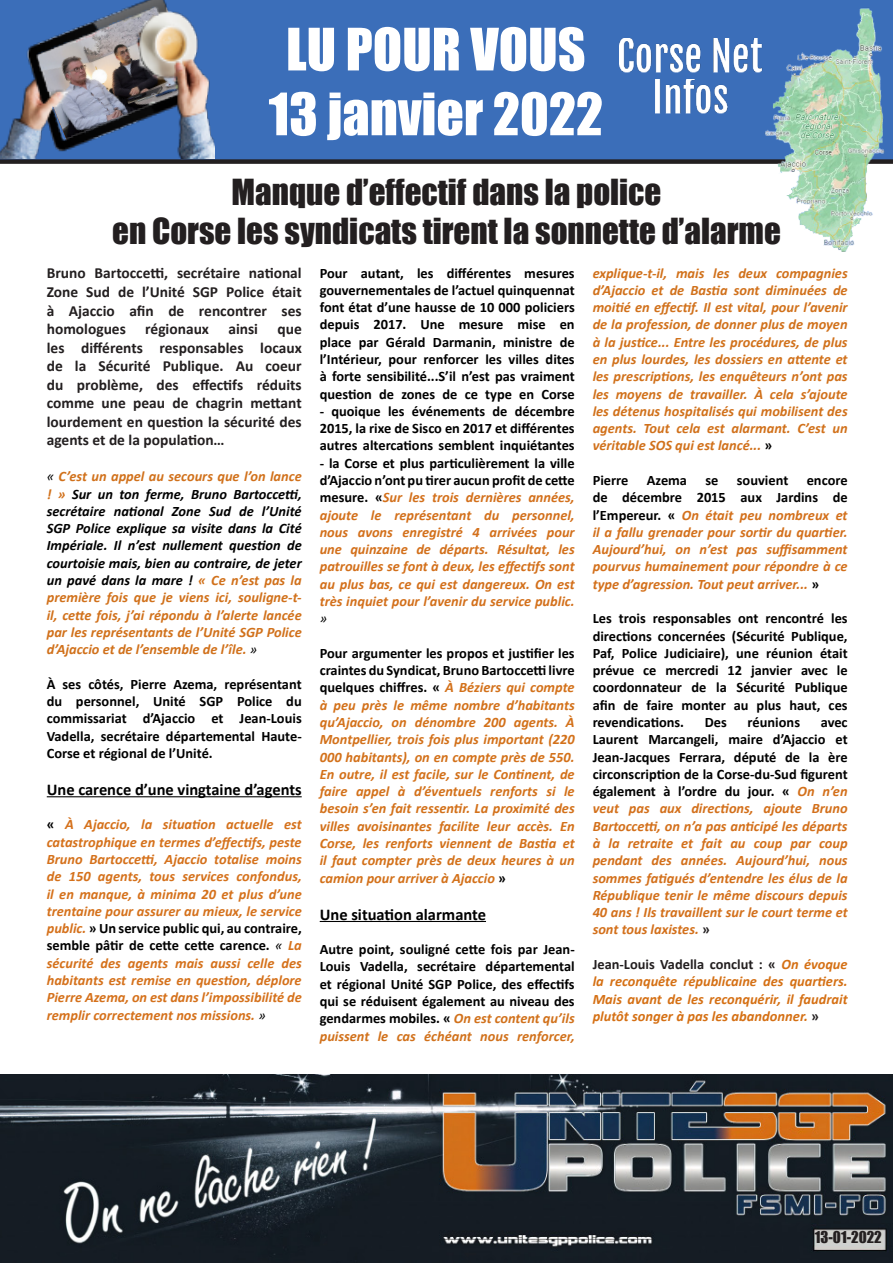
<style>
.page{position:relative;width:893px;height:1263px;background:#fff}
.page>*{position:absolute;margin:0;border:0;box-sizing:border-box;transform-origin:0 0}
.t1{font:54px "Impact";color:#fff}
.t2{font:33px "Impact";color:#231f20}
.t3{font:700 16.5px "Calibri";color:#000}
.t4{font:700 15.45px/18.6px "Calibri";color:#231f20;text-align:justify}
.t5{font:15px "Impact";color:#231f20}
.t6{font:italic 700 14.55px "Calibri";color:#d57014}
.t7{font:700 14.4px/17.2px "Calibri";color:#000;text-align:justify}
.t8{font:italic 700 14.4px/17.2px "Calibri";color:#d3701b;text-align:justify}
.t9{font:italic 700 14.4px/17.2px "Calibri";color:#d1711b;text-align:justify}
.t10{font:italic 700 14.4px/17.2px "Calibri";color:#d3711a;text-align:justify}
.t11{font:italic 700 14.4px/17.2px "Calibri";color:#d5711b;text-align:justify}
.t12{font:italic 700 14.4px/17.2px "Calibri";color:#d57014;text-align:justify}
.s1{font-style:normal;color:#000}
.s2{color:#d4701a}
.s3{font-weight:400;color:#000}
.s4{font-style:italic;color:#d1711b}
.s5{font-weight:400;font-size:14.55px;color:#000}
.s6{color:#000}
.s7{font-style:normal;color:#231f20}
.s8{font-size:14.4px}
</style>
<div class="page">
<div style="left:0;top:0;width:892px;height:162px;background:#3b6eb9"></div>
<img style="left:0;top:1074px;width:893px;height:189px">
<div style="left:0;top:159px;width:893px;height:5px;background:#231f20"></div>
<hr style="left:47px;top:796px;width:255px;height:1px;background:#000">
<hr style="left:320px;top:921px;width:166px;height:1px;background:#000">
<img style="left:0;top:0;width:214px;height:158px">
<img style="left:620px;top:39px;width:124px;height:34px">
<img style="left:744px;top:8px;width:148px;height:244px">
<img style="left:655px;top:80px;width:72px;height:34px">
<p class="t1" style="left:286px;top:7px;width:301px">LU POUR VOUS</p>
<p class="t1" style="left:269px;top:72px;width:336px">13 janvier 2022</p>
<p class="t2" style="left:231px;top:166px;width:431px">Manque d’effectif dans la police</p>
<p class="t2" style="left:112px;top:206px;width:670px">en Corse les syndicats tirent la sonnette d’alarme</p>
<p class="t4" style="left:47px;top:264px;width:256px">Bruno Bartoccetti, secrétaire national Zone Sud de l’Unité SGP Police était à Ajaccio afin de rencontrer ses homologues</p>
<p class="t7" style="left:320px;top:264px;width:256px">Pour autant, les différentes mesures gouvernementales de l’actuel quinquennat font état d’une hausse de 10 000 policiers depuis 2017. Une mesure mise en place par Gérald Darmanin, ministre de l’Intérieur, pour renforcer les villes dites à forte sensibilité...S’il n’est pas vraiment question de zones de ce type en Corse</p>
<p class="t7" style="left:320px;top:402px;width:256px">- quoique les événements de décembre 2015, la rixe de Sisco en 2017 et différentes autres altercations semblent inquiétantes</p>
<p class="t8" style="left:320px;top:454px;width:256px"><span class="s1">- la Corse et plus particulièrement la ville d’Ajaccio n’ont pu tirer aucun profit de cette mesure. «</span><span class="s2">S</span>ur les trois dernières années, ajoute le représentant du personnel, nous avons enregistré 4 arrivées pour une quinzaine de départs. Résultat, les patrouilles se font à deux, les effectifs sont au plus bas, ce qui est dangereux. On est très inquiet pour l’avenir du service public. <span class="s3">»</span></p>
<p class="t10" style="left:320px;top:644px;width:256px"><span class="s1">Pour argumenter les propos et justifier les craintes du Syndicat, Bruno Bartoccetti livre quelques chiffres. «</span> À Béziers qui compte à peu près le même nombre d’habitants qu’Ajaccio, on dénombre 200 agents. À Montpellier, trois fois plus important (220<br>000 habitants), on en compte près de 550.<br>En outre, il est facile, sur le Continent, de faire appel à d’éventuels renforts si le besoin s’en fait ressentir. La proximité des villes avoisinantes facilite leur accès. En Corse, les renforts viennent de Bastia et il faut compter près de deux heures à un camion pour arriver à Ajaccio <span class="s1">»</span></p>
<p class="t3" style="left:320px;top:902px;width:168px">Une situation alarmante</p>
<p class="t7" style="left:320px;top:940px;width:256px">Autre point, souligné cette fois par Jean-Louis Vadella, secrétaire départemental et régional Unité SGP Police, des effectifs qui se réduisent également au niveau des gendarmes mobiles. « <span class="s4">On est content qu’ils puissent le cas échéant nous renforcer,</span></p>
<p class="t9" style="left:593px;top:264px;width:256px">explique-t-il, mais les deux compagnies d’Ajaccio et de Bastia sont diminuées de moitié en effectif. Il est vital, pour l’avenir de la profession, de donner plus de moyen à la justice... Entre les procédures, de plus en plus lourdes, les dossiers en attente et les prescriptions, les enquêteurs n’ont pas les moyens de travailler. À cela s’ajoute les détenus hospitalisés qui mobilisent des agents. Tout cela est alarmant. C’est un véritable SOS qui est lancé... <span class="s1">»</span></p>
<p class="t7" style="left:593px;top:471px;width:37px">Pierre</p>
<p class="t7" style="left:647px;top:471px;width:42px">Azema</p>
<p class="t7" style="left:705px;top:471px;width:14px">se</p>
<p class="t7" style="left:737px;top:471px;width:53px">souvient</p>
<p class="t4" style="left:145px;top:319px;width:65px">régionaux</p>
<p class="t4" style="left:228px;top:319px;width:31px">ainsi</p>
<p class="t4" style="left:47px;top:319px;width:256px;text-indent:231px">que les différents responsables locaux de la Sécurité Publique. Au coeur du problème, des effectifs réduits comme une peau de chagrin mettant lourdement en question la sécurité des agents et de la population…</p>
<p class="t9" style="left:47px;top:467px;width:256px"><span class="s5">«</span> C’est un appel au secours que l’on lance ! » <span class="s6">Sur un ton ferme, Bruno Bartoccetti, secrétaire national Zone Sud de l’Unité SGP Police explique sa visite dans la Cité Impériale. Il n’est nullement question de courtoisie mais, bien au contraire, de jeter un pavé dans la mare !</span> « Ce n’est pas la première fois que je viens ici, souligne-t&shy;il, cette fois, j’ai répondu à l’alerte lancée par les représentants de l’Unité SGP Police d’Ajaccio et de l’ensemble de l’île. <span class="s3">»</span></p>
<p class="t7" style="left:47px;top:675px;width:256px">À ses côtés, Pierre Azema, représentant du personnel, Unité SGP Police du commissariat d’Ajaccio et Jean-Louis Vadella, secrétaire départemental Haute-Corse et régional de l’Unité.</p>
<p class="t3" style="left:47px;top:778px;width:256px">Une carence d’une vingtaine d’agents</p>
<p class="t11" style="left:47px;top:815px;width:256px"><span class="s1">«</span> À Ajaccio, la situation actuelle est catastrophique en termes d’effectifs, peste Bruno Bartoccetti, Ajaccio totalise moins de 150 agents, tous services confondus, il en manque, à minima 20 et plus d’une trentaine pour assurer au mieux, le service public. <span class="s1">» Un service public qui, au contraire, semble pâtir de cette cette carence.</span> <span class="s3">«</span> La sécurité des agents mais aussi celle des habitants est remise en question, déplore Pierre Azema, on est dans l’impossibilité de remplir correctement nos missions. <span class="s3">»</span></p>
<p class="t8" style="left:593px;top:471px;width:256px;text-indent:214px"><span class="s1">encore de décembre 2015 aux Jardins de l’Empereur. «</span> On était peu nombreux et il a fallu grenader pour sortir du quartier.<br>Aujourd’hui, on n’est pas suffisamment pourvus humainement pour répondre à ce type d’agression. Tout peut arriver... <span class="s1">»</span></p>
<p class="t7" style="left:593px;top:610px;width:256px">Les trois responsables ont rencontré les directions concernées (Sécurité Publique, Paf, Police Judiciaire), une réunion était prévue ce mercredi 12 janvier avec le coordonnateur de la Sécurité Publique afin de faire monter au plus haut, ces revendications.</p>
<p class="t7" style="left:705px;top:713px;width:24px">Des</p>
<p class="t7" style="left:748px;top:713px;width:54px">réunions</p>
<p class="t8" style="left:593px;top:713px;width:256px;text-indent:228px"><span class="s1">avec Laurent Marcangeli, maire d’Ajaccio et Jean-Jacques Ferrara, député de la ère circonscription de la Corse-du-Sud figurent également à l’ordre du jour. «</span> On n’en veut pas aux directions, ajoute Bruno Bartoccetti, on n’a pas anticipé les départs à la retraite et fait au coup par coup pendant des années. Aujourd’hui, nous sommes fatigués d’entendre les élus de la République tenir le même discours depuis 40 ans ! Ils travaillent sur le court terme et sont tous laxistes. <span class="s7">»</span></p>
<p class="t12" style="left:593px;top:955px;width:256px"><span class="s7">Jean-Louis Vadella conclut : «</span> On évoque la reconquête républicaine des quartiers.<br>Mais avant de les reconquérir, il faudrait</p>
<p class="t6" style="left:593px;top:1006px;width:228px"><span class="s8">plutôt</span> songer à pas les abandonner. <span class="s7">»</span></p>
<p class="t5" style="left:815px;top:1226px;width:68px">13-01-2022</p>
</div>
